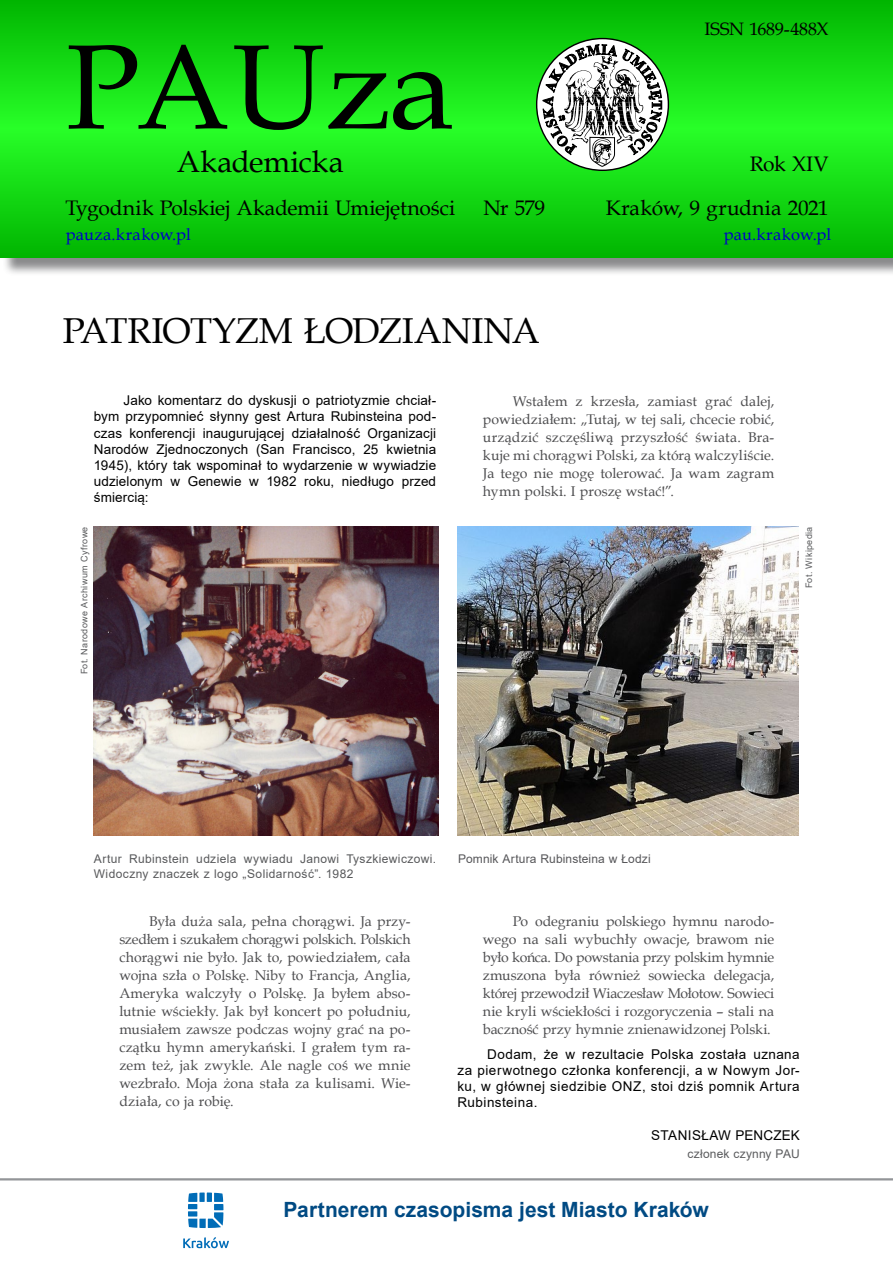
<style>
.page{position:relative;width:893px;height:1263px;background:#fff}
.page>*{position:absolute;margin:0;border:0;box-sizing:border-box;transform-origin:0 0}
.t1{font:120px "Book Antiqua";letter-spacing:-.01em;color:#000}
.t2{font:36px "Book Antiqua";letter-spacing:-.015em;color:#000}
.t3{font:30px "Book Antiqua";color:#000}
.t4{font:21px/44px "Book Antiqua";letter-spacing:-.005em;color:#000;text-align:right}
.t5{font:700 21px "Arial";color:#004a83}
.t6{font:18px "Book Antiqua";letter-spacing:-.005em;color:#000}
.t7{font:16.5px "Book Antiqua";letter-spacing:.015em;color:#0000c8}
.t8{font:14.1px/18px "Book Antiqua";color:#4d4d4f;text-align:justify}
.t9{font:13.5px/16.2px "Arial";letter-spacing:.025em;color:#000;text-align:justify}
.t10{font:12px/14.4px "Arial";letter-spacing:.03em;color:#58595b}
.t11{font:12px "Arial";letter-spacing:.01em;color:#565659}
.t12{font:12px "Arial";letter-spacing:.015em;color:#5a5b5d}
.t13{font:9px "Arial";letter-spacing:.04em;color:#58595b}
</style>
<div class="page">
<div style="left:2px;top:2px;width:891px;height:274px;background:#636466;opacity:.75"></div>
<svg style="left:0;top:0;width:893px;height:258px;background:#13d813"></svg>
<svg style="left:537px;top:39px;width:131px;height:131px"></svg>
<svg style="left:542px;top:35px;width:120px;height:132px"></svg>
<hr style="left:0;top:1178px;width:893px;height:2px;background:#939598">
<svg style="left:188px;top:1192px;width:35px;height:36px"></svg>
<svg style="left:183px;top:1237px;width:46px;height:11px"></svg>
<img style="left:457px;top:527px;width:342px;height:308px">
<img style="left:94px;top:527px;width:345px;height:308px">
<h1 class="t1" style="left:66px;top:4px;width:390px">PAUza</h1>
<h3 class="t3" style="left:177px;top:141px;width:169px">Akademicka</h3>
<h3 class="t4" style="left:66px;top:185px;width:391px">Tygodnik Polskiej Akademii Umiejętności</h3>
<h3 class="t4" style="left:483px;top:185px;width:63px">Nr 579</h3>
<p class="t6" style="left:704px;top:16px;width:126px">ISSN 1689-488X</p>
<h3 class="t4" style="left:606px;top:141px;width:224px">Rok XIV<br>Kraków, 9 grudnia 2021</h3>
<p class="t7" style="left:66px;top:223px;width:127px">pauza.krakow.pl</p>
<p class="t7" style="left:724px;top:223px;width:109px">pau.krakow.pl</p>
<h2 class="t2" style="left:63px;top:306px;width:479px">PATRIOTYZM ŁODZIANINA</h2>
<p class="t9" style="left:94px;top:392px;width:344px;text-indent:30px">Jako komentarz do dyskusji o patriotyzmie chciał&shy;bym przypomnieć słynny gest Artura Rubinsteina pod&shy;czas konferencji inaugurującej działalność Organizacji Narodów Zjednoczonych (San Francisco, 25 kwietnia 1945), który tak wspominał to wydarzenie w wywiadzie udzielonym w Genewie w 1982 roku, niedługo przed śmiercią:</p>
<p class="t8" style="left:483px;top:391px;width:293px;text-indent:30px">Wstałem z krzesła, zamiast grać dalej, powiedziałem: „Tutaj, w tej sali, chcecie robić, urządzić szczęśliwą przyszłość świata. Bra&shy;kuje mi chorągwi Polski, za którą walczyliście.<br>Ja tego nie mogę tolerować. Ja wam zagram hymn polski. I proszę wstać!”.</p>
<p class="t13" style="left:78px;top:674px;width:149px;rotate:-90deg">Fot. Narodowe Archiwum Cyfrowe</p>
<p class="t13" style="left:803px;top:588px;width:63px;rotate:-90deg">Fot. Wikipedia</p>
<p class="t10" style="left:94px;top:852px;width:344px">Artur Rubinstein udziela wywiadu Janowi Tyszkiewiczowi.<br>Widoczny znaczek z logo „Solidarność”. 1982</p>
<p class="t8" style="left:119px;top:911px;width:293px;text-indent:30px">Była duża sala, pełna chorągwi. Ja przy&shy;szedłem i szukałem chorągwi polskich. Polskich chorągwi nie było. Jak to, powiedziałem, cała wojna szła o Polskę. Niby to Francja, Anglia, Ameryka walczyły o Polskę. Ja byłem abso&shy;lutnie wściekły. Jak był koncert po południu, musiałem zawsze podczas wojny grać na po&shy;czątku hymn amerykański. I grałem tym ra&shy;zem też, jak zwykle. Ale nagle coś we mnie wezbrało. Moja żona stała za kulisami. Wie&shy;działa, co ja robię.</p>
<p class="t11" style="left:458px;top:850px;width:194px">Pomnik Artura Rubinsteina w Łodzi</p>
<p class="t8" style="left:483px;top:911px;width:293px;text-indent:30px">Po odegraniu polskiego hymnu narodo&shy;wego na sali wybuchły owacje, brawom nie było końca. Do powstania przy polskim hymnie zmuszona była również sowiecka delegacja, której przewodził Wiaczesław Mołotow. Sowieci nie kryli wściekłości i rozgoryczenia – stali na baczność przy hymnie znienawidzonej Polski.</p>
<p class="t9" style="left:457px;top:1045px;width:344px;text-indent:30px">Dodam, że w rezultacie Polska została uznana za pierwotnego członka konferencji, a w Nowym Jor&shy;ku, w głównej siedzibie ONZ, stoi dziś pomnik Artura Rubinsteina.</p>
<p class="t9" style="left:651px;top:1126px;width:150px">STANISŁAW PENCZEK</p>
<p class="t12" style="left:688px;top:1146px;width:114px">członek czynny PAU</p>
<h3 class="t5" style="left:284px;top:1195px;width:427px">Partnerem czasopisma jest Miasto Kraków</h3>
</div>
